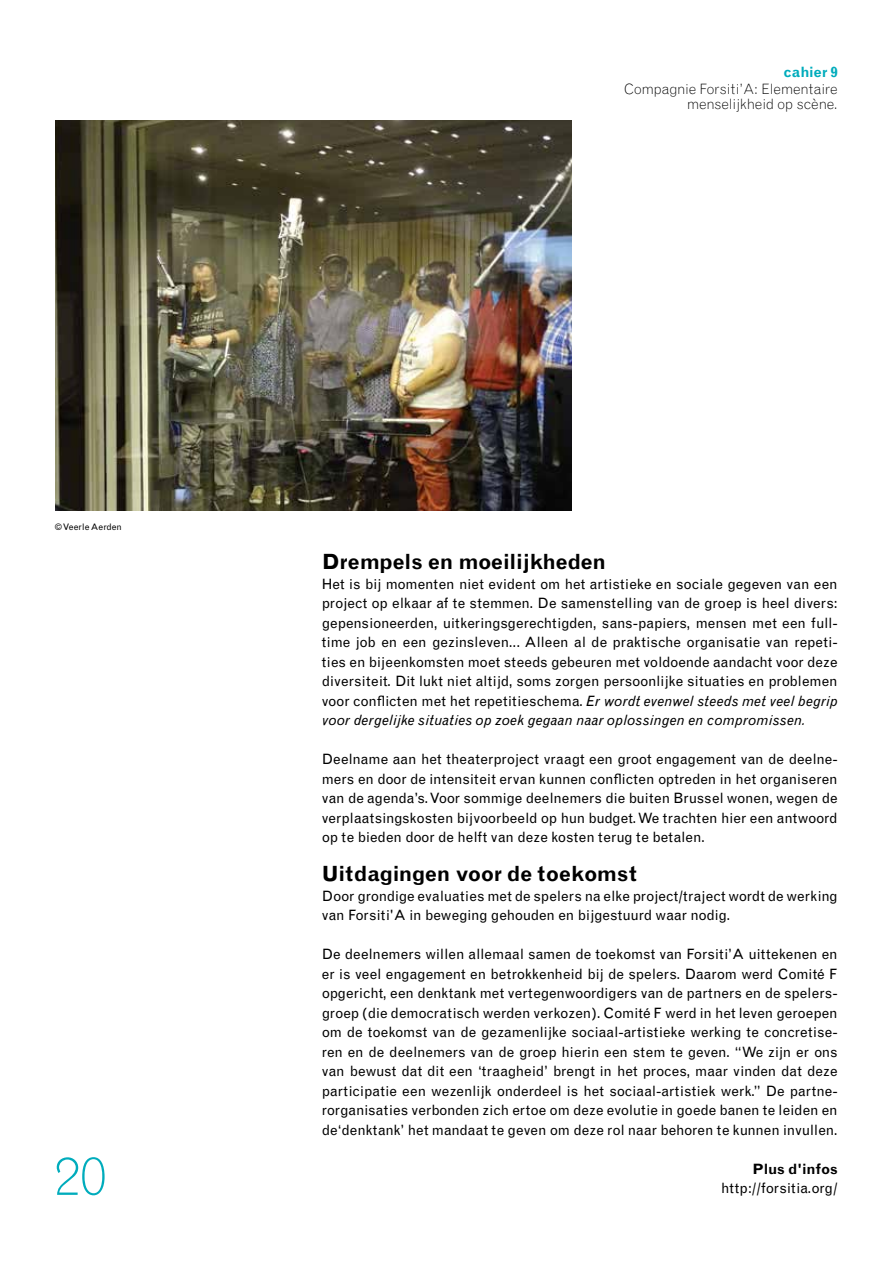
<style>
.page{position:relative;width:893px;height:1263px;background:#fff}
.page>*{position:absolute;margin:0;border:0;box-sizing:border-box;transform-origin:0 0}
.t1{font:300 54px "Grotesque";color:#00acbc}
.t2{font:700 21px "Grotesque";letter-spacing:-.025em;color:#000}
.t3{font:700 21px "Grotesque";letter-spacing:-.005em;color:#000}
.t4{font:14.25px/19.5px "Grotesque";letter-spacing:-.005em;color:#000;text-align:justify}
.t5{font:300 14.25px/15px "Grotesque";letter-spacing:-.01em;color:#000;text-align:right}
.t6{font:700 14.25px "Grotesque";color:#000}
.t7{font:700 14.25px "Grotesque";color:#00acbc}
.t8{font:9px "Grotesque";letter-spacing:.005em;color:#000}
.s1{font-style:italic}
</style>
<div class="page">
<img style="left:55px;top:121px;width:516px;height:390px">
<p class="t8" style="left:55px;top:522px;width:68px">© Veerle Aerden</p>
<h1 class="t1" style="left:55px;top:1143px;width:53px">20</h1>
<p class="t7" style="left:783px;top:64px;width:56px">cahier 9</p>
<p class="t5" style="left:624px;top:81px;width:215px">Compagnie Forsiti’A: Elementaire menselijkheid op scène.</p>
<h2 class="t3" style="left:322px;top:549px;width:286px">Drempels en moeilijkheden</h2>
<p class="t4" style="left:322px;top:574px;width:517px">Het is bij momenten niet evident om het artistieke en sociale gegeven van een project op elkaar af te stemmen. De samenstelling van de groep is heel divers: gepensioneerden, uitkeringsgerechtigden, sans-papiers, mensen met een full&shy;time job en een gezinsleven... Alleen al de praktische organisatie van repeti&shy;ties en bijeenkomsten moet steeds gebeuren met voldoende aandacht voor deze diversiteit. Dit lukt niet altijd, soms zorgen persoonlijke situaties en problemen voor conflicten met het repetitieschema. <span class="s1">Er wordt evenwel steeds met veel begrip voor dergelijke situaties op zoek gegaan naar oplossingen en compromissen.</span></p>
<p class="t4" style="left:322px;top:749px;width:517px">Deelname aan het theaterproject vraagt een groot engagement van de deelne&shy;mers en door de intensiteit ervan kunnen conflicten optreden in het organiseren van de agenda’s. Voor sommige deelnemers die buiten Brussel wonen, wegen de verplaatsingskosten bijvoorbeeld op hun budget. We trachten hier een antwoord op te bieden door de helft van deze kosten terug te betalen.</p>
<h2 class="t2" style="left:322px;top:861px;width:317px">U itdagingen voor de toekomst</h2>
<p class="t4" style="left:322px;top:886px;width:517px">Door grondige evaluaties met de spelers na elke project/traject wordt de werking van Forsiti'A in beweging gehouden en bijgestuurd waar nodig.</p>
<p class="t4" style="left:322px;top:944px;width:517px">De deelnemers willen allemaal samen de toekomst van Forsiti’A uittekenen en er is veel engagement en betrokkenheid bij de spelers. Daarom werd Comité F opgericht, een denktank met vertegenwoordigers van de partners en de spelers&shy;groep (die democratisch werden verkozen). Comité F werd in het leven geroepen om de toekomst van de gezamenlijke sociaal-artistieke werking te concretise&shy;ren en de deelnemers van de groep hierin een stem te geven. “We zijn er ons van bewust dat dit een ‘traagheid’ brengt in het proces, maar vinden dat deze participatie een wezenlijk onderdeel is het sociaal-artistiek werk.” De partne&shy;rorganisaties verbonden zich ertoe om deze evolutie in goede banen te leiden en de‘denktank’ het mandaat te geven om deze rol naar behoren te kunnen invullen.</p>
<p class="t6" style="left:752px;top:1160px;width:87px">Plus d'infos</p>
<p class="t4" style="left:721px;top:1178px;width:118px">http://forsitia.org/</p>
</div>
